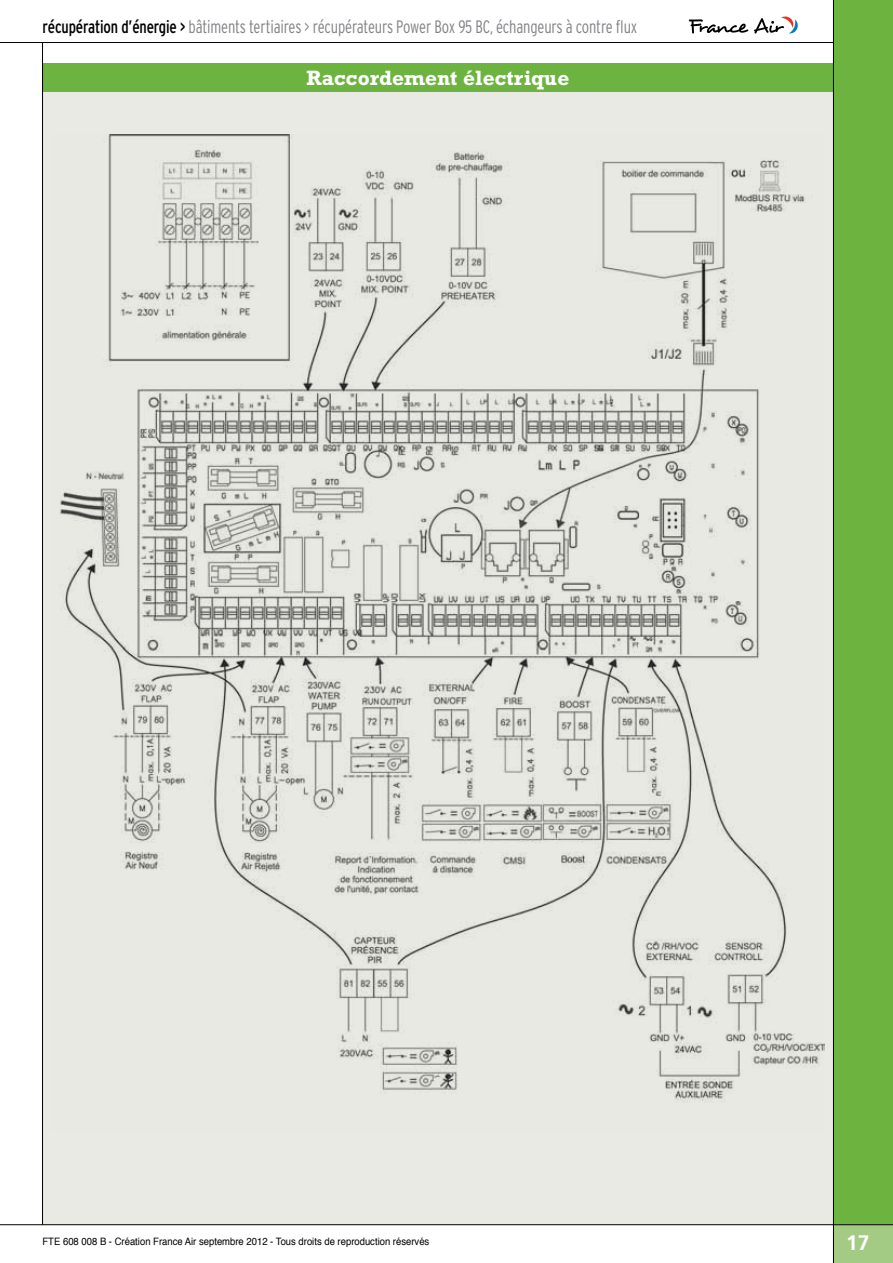
<style>
.page{position:relative;width:893px;height:1263px;background:#fff}
.page>*{position:absolute;margin:0;border:0;box-sizing:border-box;transform-origin:0 0}
.t1{font:700 21px "Rockwell";color:#fff}
.t2{font:700 21px "Frutiger";color:#fff}
.t3{font:300 condensed 18px "Interstate";letter-spacing:-.01em;color:#808285;scale:.91 1}
.t4{font:10.2px "Helvetica";color:#000;scale:.93 1}
.s1{font-weight:400;color:#000}
</style>
<div class="page">
<div style="left:834px;top:0;width:59px;height:1224px;background:#6cb33f"></div>
<div style="left:833px;top:1225px;width:60px;height:38px;background:#a3cb84"></div>
<svg style="left:689px;top:19px;width:59px;height:14px"></svg>
<svg style="left:754px;top:16px;width:44px;height:18px"></svg>
<div style="left:43px;top:64px;width:790px;height:1161px;background:#e9eae3"></div>
<div style="left:43px;top:64px;width:790px;height:28px;background:#6cb33f"></div>
<img style="left:60px;top:135px;width:764px;height:968px">
<hr style="left:42px;top:43px;width:1px;height:1182px;background:#000">
<hr style="left:0;top:42px;width:833px;height:1px;background:#000">
<hr style="left:833px;top:0;width:1px;height:1263px;background:#000">
<hr style="left:0;top:1224px;width:893px;height:1px;background:#000">
<p class="t3" style="left:43px;top:16px;width:655px"><span class="s1">récupération d’énergie &gt;</span> bâtiments tertiaires &gt; récupérateurs Power Box 95 BC, échangeurs à contre flux</p>
<p class="t1" style="left:306px;top:66px;width:264px">Raccordement électrique</p>
<p class="t4" style="left:43px;top:1234px;width:417px">FTE 608 008 B - Création France Air septembre 2012 - Tous droits de reproduction réservés</p>
<p class="t2" style="left:846px;top:1230px;width:25px">17</p>
</div>
